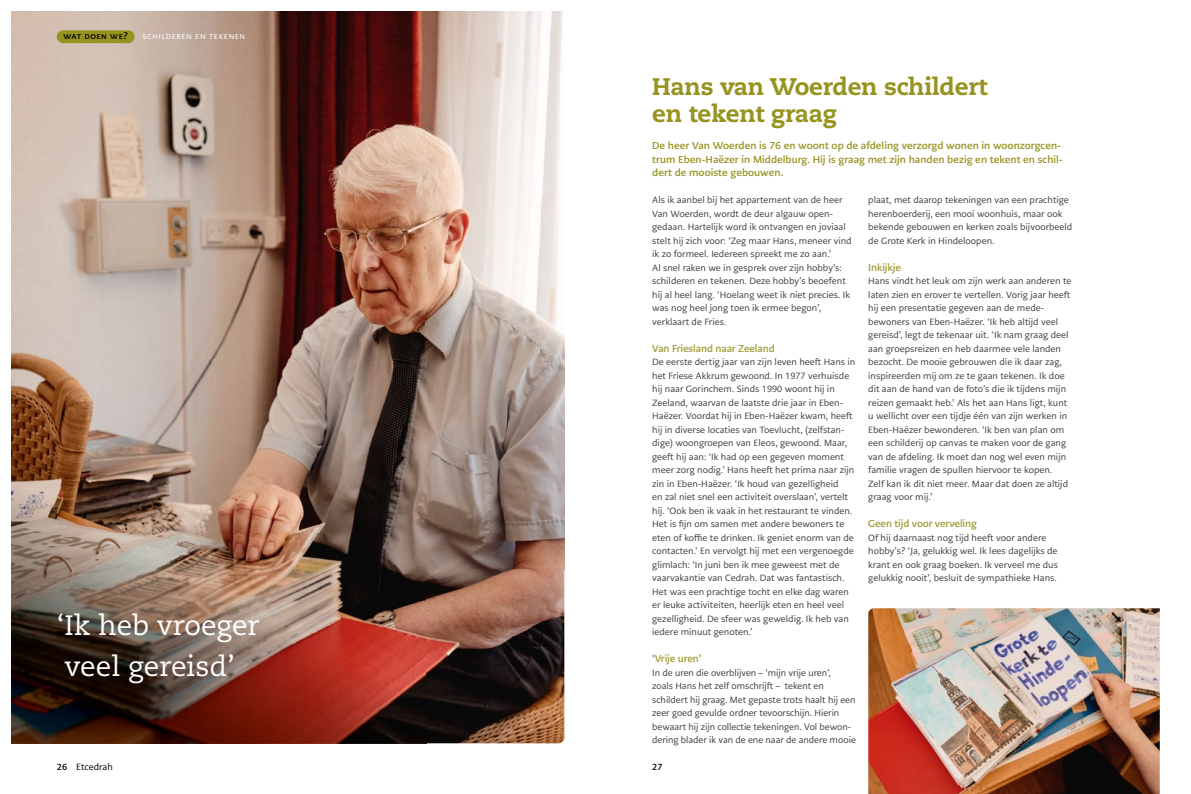
<style>
.page{position:relative;width:1191px;height:794px;background:#fff}
.page>*{position:absolute;margin:0;border:0;box-sizing:border-box;transform-origin:0 0}
.t1{font:28px/40.5px "Caecilia LT Std";color:#fff}
.t2{font:800 24px/27px "Caecilia LT Std";letter-spacing:-.01em;color:#96931f}
.t3{font:700 10px/13.5px "PMN Caecilia Sans Text";color:#96931f}
.t4{font:700 10px "PMN Caecilia Sans Text";letter-spacing:-.01em;color:#a09c34}
.t5{font:9px/13.5px "PMN Caecilia Sans Text";color:#3c3c3b}
.t6{font:9px "PMN Caecilia Sans Text";color:#000}
.t7{font:8.8px "PMN Caecilia Sans Text";letter-spacing:.06em;color:#fff}
.t8{font:700 8.8px "PMN Caecilia Sans Text";letter-spacing:.06em;color:#000}
.s1{font-weight:700;font-size:8.8px}
</style>
<div class="page">
<img style="left:11px;top:11px;width:553px;height:732px">
<div style="left:57px;top:30px;width:78px;height:13px;background:#96931f;border-radius:6px"></div>
<img style="left:868px;top:608px;width:291px;height:186px">
<p class="t8" style="left:63px;top:31px;width:66px">wat doen we?</p>
<p class="t7" style="left:142px;top:31px;width:104px">schilderen en teKenen</p>
<h1 class="t1" style="left:57px;top:606px;width:204px">‘ Ik heb vroeger veel gereisd’</h1>
<h2 class="t2" style="left:652px;top:73px;width:336px">Hans van Woerden schildert en tekent graag</h2>
<p class="t3" style="left:652px;top:139px;width:412px">De heer Van Woerden is 76 en woont op de afdeling verzorgd wonen in woonzorgcen&shy;trum Eben-Haëzer in Middelburg. Hij is graag met zijn handen bezig en tekent en schil&shy;dert de mooiste gebouwen.</p>
<p class="t5" style="left:652px;top:193px;width:201px">Als ik aanbel bij het appartement van de heer Van Woerden, wordt de deur algauw open&shy;gedaan. Hartelijk word ik ontvangen en joviaal stelt hij zich voor: ‘Zeg maar Hans, meneer vind ik zo formeel. Iedereen spreekt me zo aan.’<br>Al snel raken we in gesprek over zijn hobby’s: schilderen en tekenen. Deze hobby’s beoefent hij al heel lang. ‘Hoelang weet ik niet precies. Ik was nog heel jong toen ik ermee begon’, verklaart de Fries.</p>
<p class="t4" style="left:652px;top:341px;width:124px">Van Friesland naar Zeeland</p>
<p class="t5" style="left:652px;top:355px;width:205px">De eerste dertig jaar van zijn leven heeft Hans in het Friese Akkrum gewoond. In 1977 verhuisde hij naar Gorinchem. Sinds 1990 woont hij in Zeeland, waarvan de laatste drie jaar in Eben-Haëzer. Voordat hij in Eben-Haëzer kwam, heeft hij in diverse locaties van Toevlucht, (zelfstan&shy;dige) woongroepen van Eleos, gewoond. Maar, geeft hij aan: ‘Ik had op een gegeven moment meer zorg nodig.’ Hans heeft het prima naar zijn zin in Eben-Haëzer. ‘Ik houd van gezelligheid<br>en zal niet snel een activiteit overslaan’, vertelt hij. ‘Ook ben ik vaak in het restaurant te vinden.<br>Het is fijn om samen met andere bewoners te eten of koffie te drinken. Ik geniet enorm van de contacten.’ En vervolgt hij met een vergenoegde glimlach: ‘In juni ben ik mee geweest met de vaarvakantie van Cedrah. Dat was fantastisch.<br>Het was een prachtige tocht en elke dag waren er leuke activiteiten, heerlijk eten en heel veel gezelligheid. De sfeer was geweldig. Ik heb van iedere minuut genoten.’</p>
<p class="t4" style="left:652px;top:652px;width:51px">‘Vrije uren’</p>
<p class="t5" style="left:652px;top:666px;width:205px">In de uren die overblijven – ‘mijn vrije uren’,<br>zoals Hans het zelf omschrijft – tekent en schildert hij graag. Met gepaste trots haalt hij een zeer goed gevulde ordner tevoorschijn. Hierin bewaart hij zijn collectie tekeningen. Vol bewon&shy;dering blader ik van de ene naar de andere mooie</p>
<p class="t5" style="left:868px;top:193px;width:206px">plaat, met daarop tekeningen van een prachtige herenboerderij, een mooi woonhuis, maar ook bekende gebouwen en kerken zoals bijvoorbeeld de Grote Kerk in Hindeloopen.</p>
<p class="t4" style="left:868px;top:260px;width:34px">Inkijkje</p>
<p class="t5" style="left:868px;top:274px;width:205px">Hans vindt het leuk om zijn werk aan anderen te laten zien en erover te vertellen. Vorig jaar heeft hij een presentatie gegeven aan de mede&shy;bewoners van Eben-Haëzer. ‘Ik heb altijd veel gereisd’, legt de tekenaar uit. ‘Ik nam graag deel aan groepsreizen en heb daarmee vele landen bezocht. De mooie gebrouwen die ik daar zag, inspireerden mij om ze te gaan tekenen. Ik doe dit aan de hand van de foto’s die ik tijdens mijn reizen gemaakt heb.’ Als het aan Hans ligt, kunt u wellicht over een tijdje één van zijn werken in Eben-Haëzer bewonderen. ‘Ik ben van plan om een schilderij op canvas te maken voor de gang van de afdeling. Ik moet dan nog wel even mijn familie vragen de spullen hiervoor te kopen.<br>Zelf kan ik dit niet meer. Maar dat doen ze altijd graag voor mij.’</p>
<p class="t4" style="left:868px;top:517px;width:110px">Geen tijd voor verveling</p>
<p class="t5" style="left:868px;top:531px;width:191px">Of hij daarnaast nog tijd heeft voor andere hobby’s? ‘Ja, gelukkig wel. Ik lees dagelijks de krant en ook graag boeken. Ik verveel me dus gelukkig nooit’, besluit de sympathieke Hans.</p>
<p class="t6" style="left:57px;top:761px;width:58px"><span class="s1">26</span> Etcedrah</p>
<p class="t8" style="left:652px;top:761px;width:12px">27</p>
</div>
